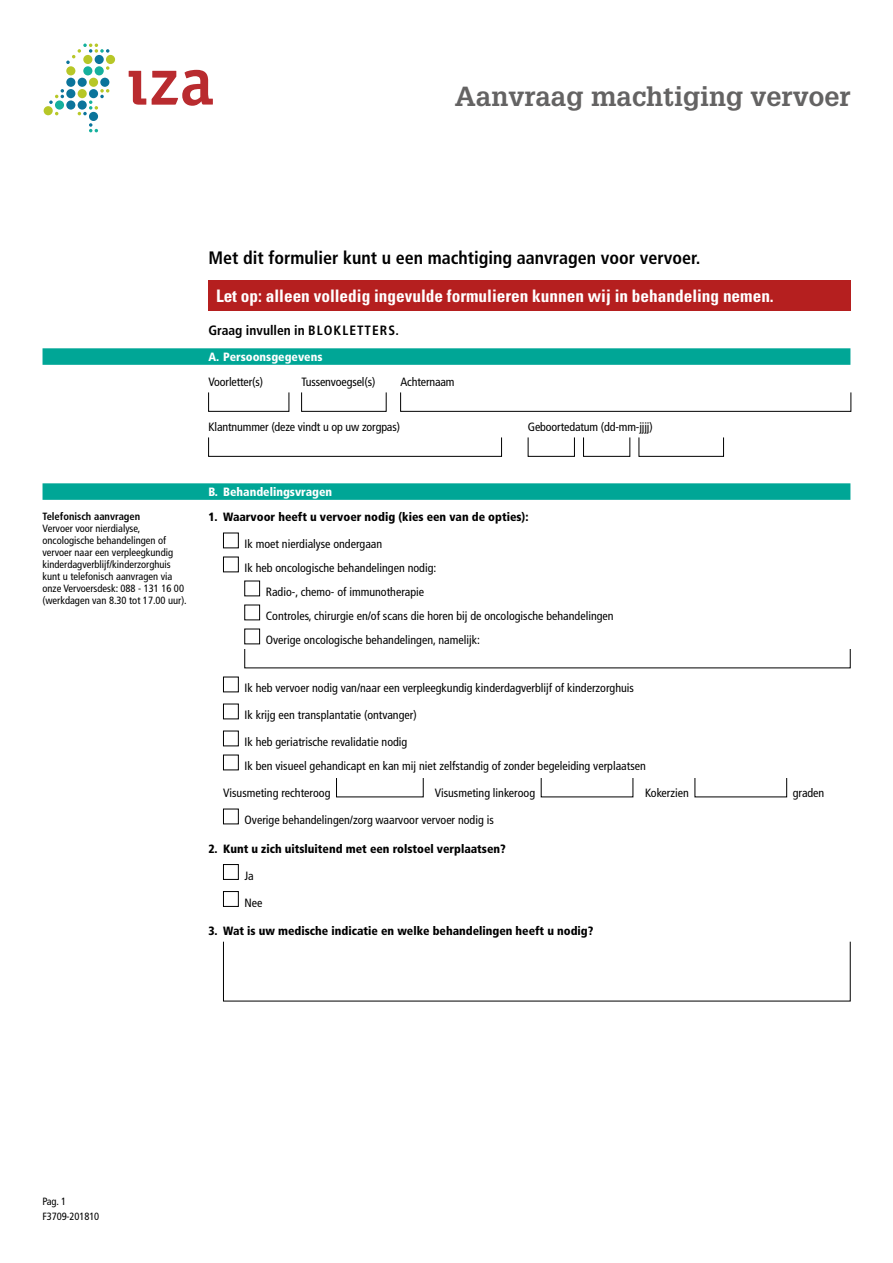
<style>
.page{position:relative;width:893px;height:1263px;background:#fff}
.page>*{position:absolute;margin:0;border:0;box-sizing:border-box;transform-origin:0 0}
.t1{font:700 27px "Glypha";color:#646363}
.t2{font:700 condensed 18px "Frutiger";color:#000}
.t3{font:700 condensed 17.25px "Univers";color:#fff}
.t4{font:700 condensed 13.5px "Frutiger";color:#000}
.t5{font:condensed 12px/24px "Frutiger";color:#000}
.t6{font:900 condensed 12px "Frutiger";color:#000}
.t7{font:900 condensed 12px "Frutiger";color:#fff}
.t8{font:condensed 10.5px/12px "Frutiger";color:#000}
.t9{font:700 condensed 10.5px "Frutiger";color:#000}
</style>
<div class="page">
<div style="left:43px;top:348px;width:807px;height:17px;background:#00a696"></div>
<div style="left:43px;top:483px;width:807px;height:17px;background:#00a696"></div>
<div style="left:208px;top:280px;width:642px;height:30px;background:#b51f1f"></div>
<div style="left:208px;top:392px;width:81px;height:20px;border:1px solid #000"></div>
<div style="left:301px;top:392px;width:85px;height:20px;border:1px solid #000"></div>
<div style="left:400px;top:392px;width:451px;height:20px;border:1px solid #000"></div>
<div style="left:208px;top:437px;width:294px;height:20px;border:1px solid #000"></div>
<div style="left:528px;top:437px;width:47px;height:20px;border:1px solid #000"></div>
<div style="left:583px;top:437px;width:47px;height:20px;border:1px solid #000"></div>
<div style="left:639px;top:437px;width:85px;height:20px;border:1px solid #000"></div>
<div style="left:223px;top:533px;width:16px;height:15px;border:1px solid #000"></div>
<div style="left:223px;top:557px;width:16px;height:15px;border:1px solid #000"></div>
<div style="left:244px;top:581px;width:16px;height:15px;border:1px solid #000"></div>
<div style="left:244px;top:605px;width:16px;height:15px;border:1px solid #000"></div>
<div style="left:244px;top:629px;width:16px;height:15px;border:1px solid #000"></div>
<div style="left:223px;top:677px;width:16px;height:15px;border:1px solid #000"></div>
<div style="left:223px;top:704px;width:16px;height:15px;border:1px solid #000"></div>
<div style="left:223px;top:731px;width:16px;height:15px;border:1px solid #000"></div>
<div style="left:223px;top:755px;width:16px;height:15px;border:1px solid #000"></div>
<div style="left:223px;top:809px;width:16px;height:15px;border:1px solid #000"></div>
<div style="left:223px;top:864px;width:16px;height:16px;border:1px solid #000"></div>
<div style="left:223px;top:891px;width:16px;height:16px;border:1px solid #000"></div>
<svg style="left:89px;top:123px;width:9px;height:9px"></svg>
<svg style="left:129px;top:71px;width:17px;height:34px"></svg>
<svg style="left:152px;top:70px;width:61px;height:36px"></svg>
<div style="left:44px;top:106px;width:9px;height:9px;background:#b7c727;border-radius:50%"></div>
<div style="left:55px;top:100px;width:9px;height:10px;background:#15b09d;border-radius:50%"></div>
<div style="left:89px;top:112px;width:9px;height:9px;background:#0b749b;border-radius:50%"></div>
<div style="left:78px;top:78px;width:9px;height:9px;background:#0b749b;border-radius:50%"></div>
<div style="left:89px;top:78px;width:9px;height:9px;background:#b7c727;border-radius:50%"></div>
<div style="left:100px;top:78px;width:9px;height:9px;background:#0b749b;border-radius:50%"></div>
<div style="left:66px;top:78px;width:9px;height:9px;background:#0b749b;border-radius:50%"></div>
<div style="left:66px;top:89px;width:9px;height:9px;background:#0b749b;border-radius:50%"></div>
<div style="left:66px;top:100px;width:9px;height:10px;background:#0b749b;border-radius:50%"></div>
<div style="left:66px;top:66px;width:9px;height:9px;background:#b7c727;border-radius:50%"></div>
<div style="left:95px;top:66px;width:9px;height:9px;background:#15b09d;border-radius:50%"></div>
<div style="left:106px;top:55px;width:9px;height:9px;background:#b7c727;border-radius:50%"></div>
<div style="left:83px;top:66px;width:9px;height:9px;background:#15b09d;border-radius:50%"></div>
<svg style="left:66px;top:44px;width:43px;height:26px"></svg>
<svg style="left:78px;top:89px;width:31px;height:26px"></svg>
<svg style="left:49px;top:89px;width:15px;height:15px"></svg>
<h1 class="t1" style="left:455px;top:79px;width:397px">Aanvraag machtiging vervoer</h1>
<p class="t9" style="left:43px;top:510px;width:99px">Telefonisch aanvragen</p>
<p class="t8" style="left:43px;top:523px;width:146px">Vervoer voor nierdialyse, oncologische behandelingen of vervoer naar een verpleegkundig kinderdagverblijf/kinderzorghuis kunt u telefonisch aanvragen via onze Vervoersdesk: 088 - 131 16 00 (werkdagen van 8.30 tot 17.00 uur).</p>
<h2 class="t2" style="left:208px;top:247px;width:493px">Met dit formulier kunt u een machtiging aanvragen voor vervoer.</h2>
<h3 class="t3" style="left:216px;top:285px;width:559px">Let op: alleen volledig ingevulde formulieren kunnen wij in behandeling nemen.</h3>
<p class="t4" style="left:208px;top:322px;width:192px">Graag invullen in BLOKLETTERS.</p>
<p class="t7" style="left:208px;top:349px;width:116px">A. Persoonsgegevens</p>
<p class="t5" style="left:208px;top:370px;width:56px">Voorletter(s)</p>
<p class="t5" style="left:301px;top:370px;width:75px">Tussenvoegsel(s)</p>
<p class="t5" style="left:400px;top:370px;width:56px">Achternaam</p>
<p class="t5" style="left:208px;top:415px;width:193px">Klantnummer (deze vindt u op uw zorgpas)</p>
<p class="t5" style="left:528px;top:415px;width:126px">Geboortedatum (dd-mm-jjjj)</p>
<p class="t7" style="left:208px;top:484px;width:125px">B. Behandelingsvragen</p>
<p class="t6" style="left:208px;top:510px;width:322px">1. Waarvoor heeft u vervoer nodig (kies een van de opties):</p>
<p class="t5" style="left:245px;top:532px;width:139px">Ik moet nierdialyse ondergaan</p>
<p class="t5" style="left:245px;top:556px;width:193px">Ik heb oncologische behandelingen nodig:</p>
<p class="t5" style="left:266px;top:580px;width:160px">Radio-, chemo- of immunotherapie</p>
<p class="t5" style="left:266px;top:604px;width:349px">Controles, chirurgie en/of scans die horen bij de oncologische behandelingen</p>
<p class="t5" style="left:266px;top:628px;width:216px">Overige oncologische behandelingen, namelijk:</p>
<p class="t5" style="left:245px;top:676px;width:391px">Ik heb vervoer nodig van/naar een verpleegkundig kinderdagverblijf of kinderzorghuis</p>
<p class="t5" style="left:245px;top:703px;width:174px">Ik krijg een transplantatie (ontvanger)</p>
<p class="t5" style="left:245px;top:730px;width:403px">Ik heb geriatrische revalidatie nodig<br>Ik ben visueel gehandicapt en kan mij niet zelfstandig of zonder begeleiding verplaatsen</p>
<p class="t5" style="left:223px;top:781px;width:109px">Visusmeting rechteroog</p>
<p class="t5" style="left:435px;top:781px;width:102px">Visusmeting linkeroog</p>
<p class="t5" style="left:645px;top:781px;width:45px">Kokerzien</p>
<p class="t5" style="left:793px;top:781px;width:33px">graden</p>
<p class="t5" style="left:245px;top:808px;width:251px">Overige behandelingen/zorg waarvoor vervoer nodig is</p>
<p class="t6" style="left:208px;top:841px;width:299px">2. Kunt u zich uitsluitend met een rolstoel verplaatsen?</p>
<p class="t5" style="left:245px;top:863px;width:11px">Ja</p>
<p class="t5" style="left:245px;top:890px;width:19px">Nee</p>
<p class="t6" style="left:208px;top:924px;width:387px">3. Wat is uw medische indicatie en welke behandelingen heeft u nodig?</p>
<p class="t8" style="left:43px;top:1194px;width:58px;line-height:15px">Pag. 1<br>F3709-201810</p>
</div>
